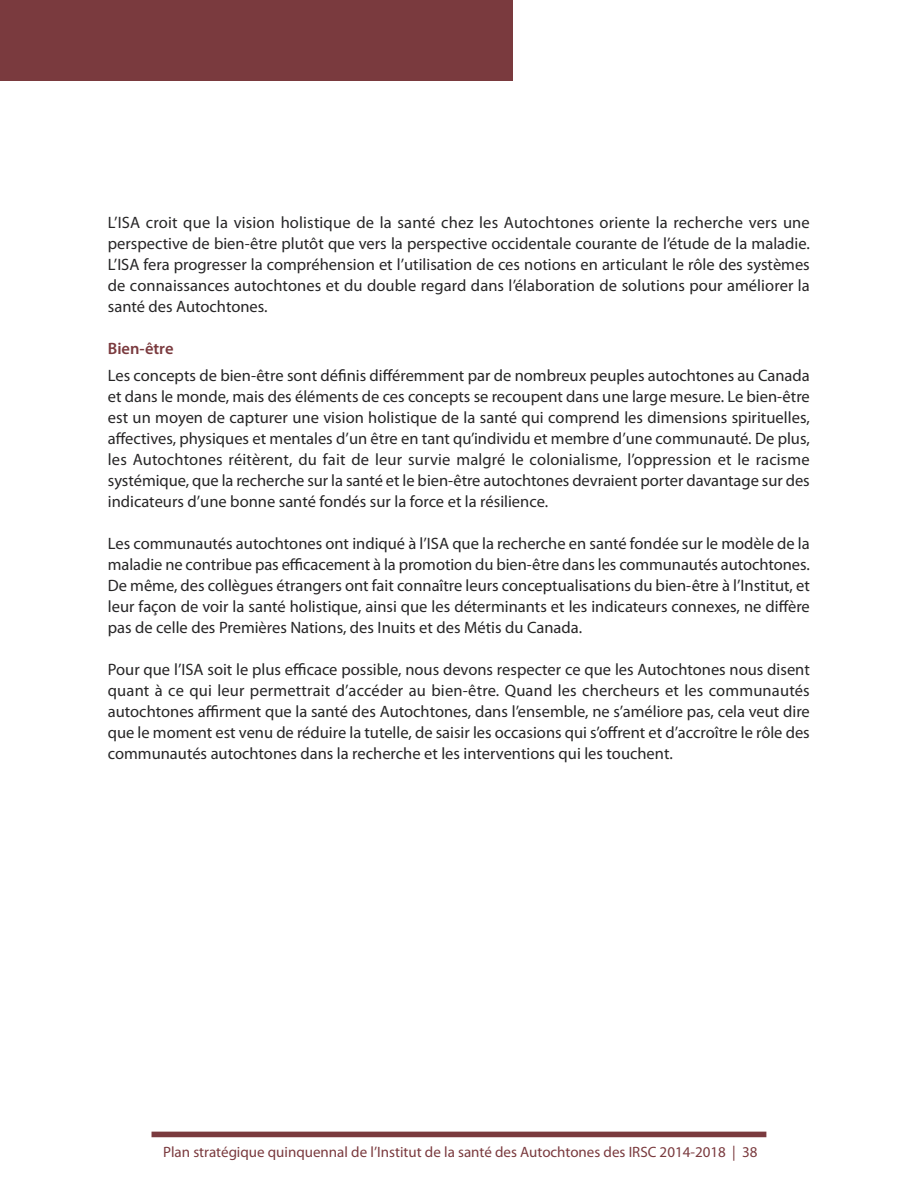
<style>
.page{position:relative;width:918px;height:1188px;background:#fff}
.page>*{position:absolute;margin:0;border:0;box-sizing:border-box;transform-origin:0 0}
.t1{font:16.5px/21px "Myriad Pro";color:#272627;text-align:justify}
.t2{font:600 16.5px "Myriad Pro";color:#7a3a3e}
.t3{font:15px "Myriad Pro";color:#7a3a3e}
</style>
<div class="page">
<div style="left:0;top:0;width:513px;height:81px;background:#7a3a3e"></div>
<div style="left:152px;top:1132px;width:614px;height:5px;background:#7a3a3e"></div>
<p class="t1" style="left:108px;top:214px;width:704px">L’ISA croit que la vision holistique de la santé chez les Autochtones oriente la recherche vers une perspective de bien-être plutôt que vers la perspective occidentale courante de l’étude de la maladie.<br>L’ISA fera progresser la compréhension et l’utilisation de ces notions en articulant le rôle des systèmes de connaissances autochtones et du double regard dans l’élaboration de solutions pour améliorer la santé des Autochtones.</p>
<p class="t2" style="left:108px;top:343px;width:67px">Bien-être</p>
<p class="t1" style="left:108px;top:367px;width:704px">Les concepts de bien-être sont définis différemment par de nombreux peuples autochtones au Canada et dans le monde, mais des éléments de ces concepts se recoupent dans une large mesure. Le bien-être est un moyen de capturer une vision holistique de la santé qui comprend les dimensions spirituelles, affectives, physiques et mentales d’un être en tant qu’individu et membre d’une communauté. De plus, les Autochtones réitèrent, du fait de leur survie malgré le colonialisme, l’oppression et le racisme systémique, que la recherche sur la santé et le bien-être autochtones devraient porter davantage sur des indicateurs d’une bonne santé fondés sur la force et la résilience.</p>
<p class="t1" style="left:108px;top:535px;width:704px">Les communautés autochtones ont indiqué à l’ISA que la recherche en santé fondée sur le modèle de la maladie ne contribue pas efficacement à la promotion du bien-être dans les communautés autochtones.<br>De même, des collègues étrangers ont fait connaître leurs conceptualisations du bien-être à l’Institut, et leur façon de voir la santé holistique, ainsi que les déterminants et les indicateurs connexes, ne diffère pas de celle des Premières Nations, des Inuits et des Métis du Canada.</p>
<p class="t1" style="left:108px;top:661px;width:704px">Pour que l’ISA soit le plus efficace possible, nous devons respecter ce que les Autochtones nous disent quant à ce qui leur permettrait d’accéder au bien-être. quand les chercheurs et les communautés autochtones affirment que la santé des Autochtones, dans l’ensemble, ne s’améliore pas, cela veut dire que le moment est venu de réduire la tutelle, de saisir les occasions qui s’offrent et d’accroître le rôle des communautés autochtones dans la recherche et les interventions qui les touchent.</p>
<p class="t3" style="left:163px;top:1147px;width:596px">Plan stratégique quinquennal de l’Institut de la santé des Autochtones des IRSC 2014-2018 | 38</p>
</div>
